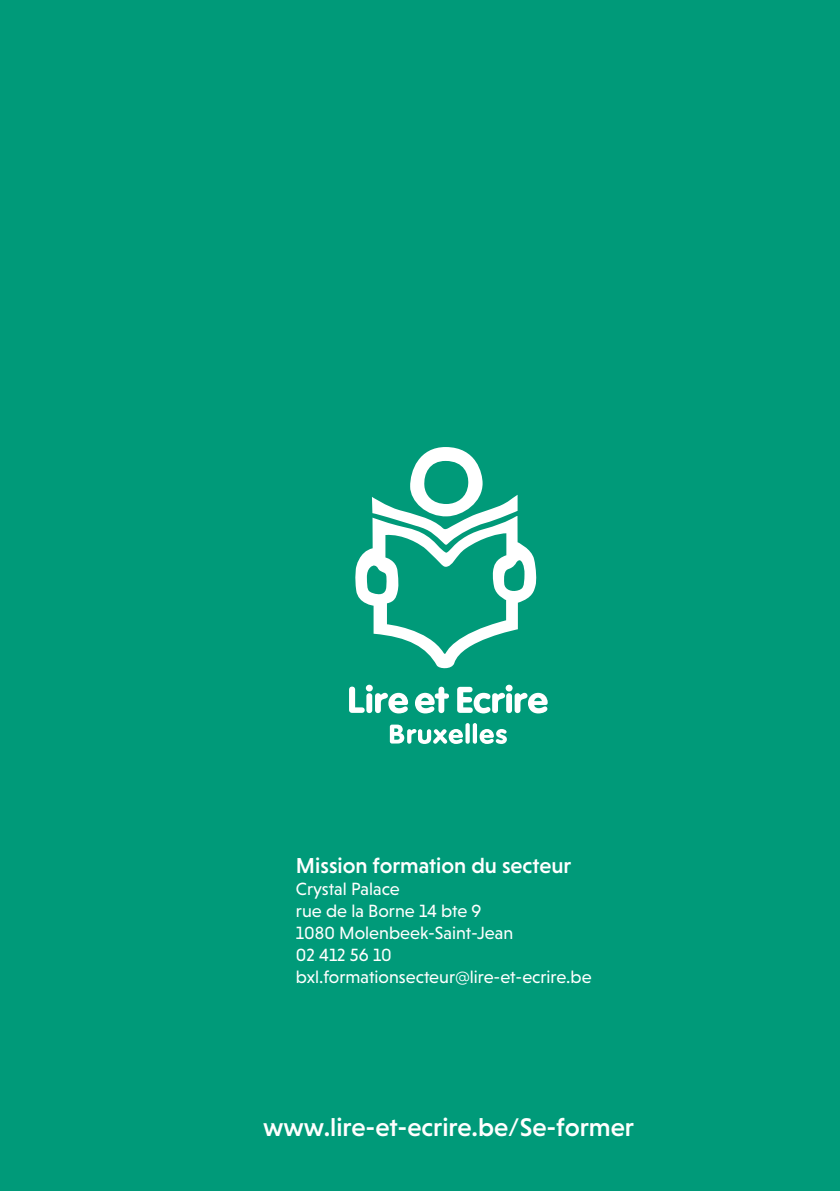
<style>
.page{position:relative;width:840px;height:1191px;background:#fff}
.page>*{position:absolute;margin:0;border:0;box-sizing:border-box;transform-origin:0 0}
.t1{font:500 26px "Niveau Grotesk";color:#fff}
.t2{font:500 22px "Niveau Grotesk";color:#fff}
.t3{font:18px/22px "Niveau Grotesk";color:#fff}
</style>
<div class="page">
<div style="left:0;top:0;width:839px;height:1191px;background:#009a79"></div>
<svg style="left:355px;top:447px;width:181px;height:222px"></svg>
<svg style="left:349px;top:684px;width:59px;height:29px"></svg>
<svg style="left:415px;top:686px;width:34px;height:27px"></svg>
<svg style="left:457px;top:684px;width:90px;height:29px"></svg>
<svg style="left:389px;top:724px;width:73px;height:20px"></svg>
<svg style="left:465px;top:723px;width:4px;height:20px"></svg>
<svg style="left:472px;top:723px;width:4px;height:20px"></svg>
<svg style="left:479px;top:729px;width:27px;height:15px"></svg>
<p class="t2" style="left:296px;top:852px;width:277px">Mission formation du secteur</p>
<p class="t3" style="left:296px;top:877px;width:297px">Crystal Palace<br>rue de la Borne 14 bte 9<br>1080 Molenbeek-Saint-Jean<br>02 412 56 10 bxl.formationsecteur@lire-et-ecrire.be</p>
<h1 class="t1" style="left:263px;top:1112px;width:372px">www.lire-et-ecrire.be/Se-former</h1>
</div>
